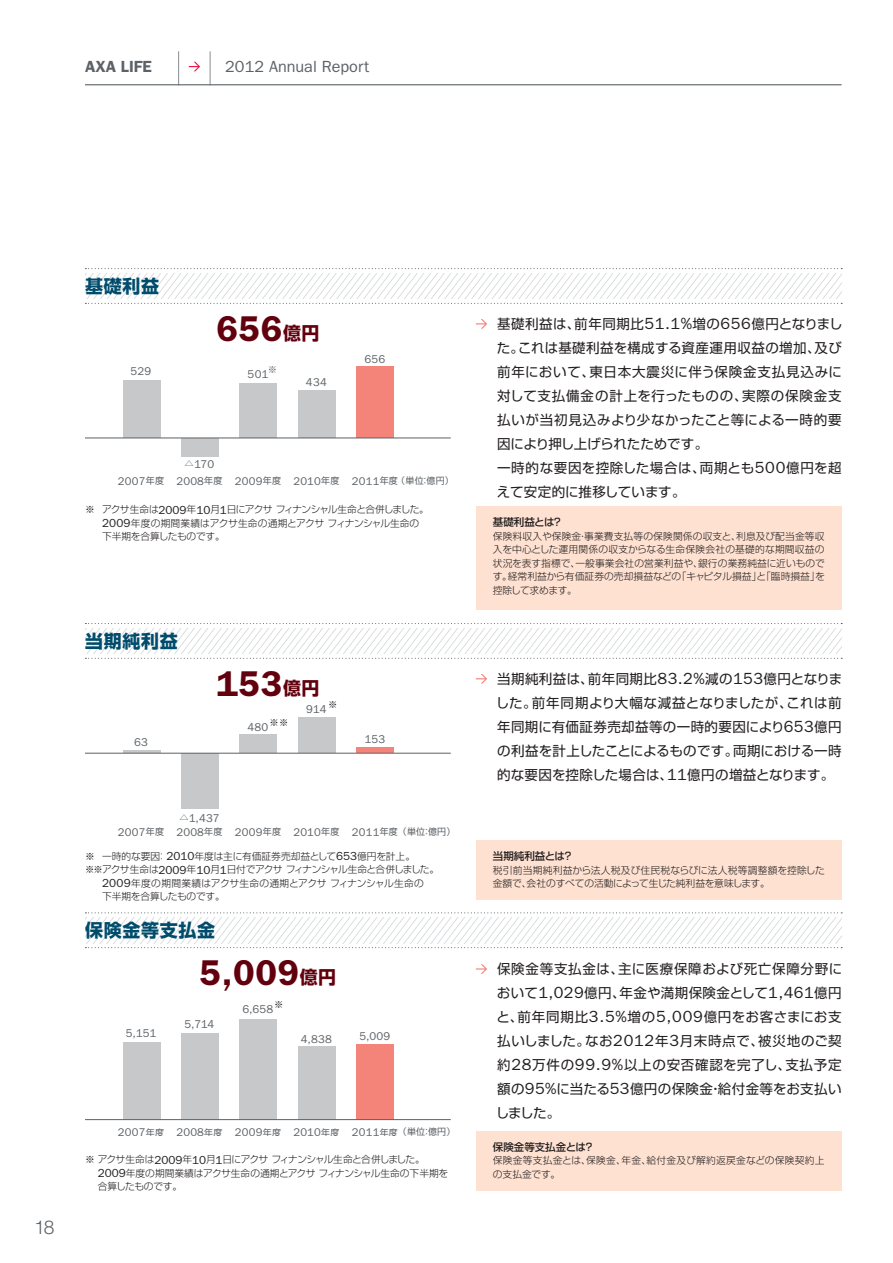
<style>
.page{position:relative;width:893px;height:1263px;background:#fff}
.page>*{position:absolute;margin:0;border:0;box-sizing:border-box;transform-origin:0 0}
.t1{font:600 36px "ITC Franklin Gothic Std";letter-spacing:.015em;color:#62000e}
.t2{font:300 19.05px "Helvetica Neue LT Std";color:#5c6266}
.t3{font:18px "Shin Go Pr 5 Bold 90 msp RKSJ H";letter-spacing:.04em;color:#004c6c}
.t4{font:16.2px "ITC Franklin Gothic Std";color:#5c6266}
.t5{font:600 16.2px "ITC Franklin Gothic Std";color:#5c6266}
.t6{font:13.5px/24px "Shin Go Pr 5 Regular 90 msp RKSJ H";letter-spacing:.03em;color:#231f20;text-align:justify}
.t7{font:11.55px "Franklin Gothic";letter-spacing:.02em;color:#5c6266}
.t8{font:11.25px "ITC Franklin Gothic Std";letter-spacing:.02em;color:#5c6266}
.t9{font:10.5px "Shin Go Pr 5 Medium 90 msp RKSJ H";color:#231f20}
.t10{font:9.75px/13.5px "Shin Go Pr 5 Light 90 msp RKSJ H";letter-spacing:-.015em;color:#231f20;text-align:justify}
.t11{font:9.75px/13.5px "Shin Go Pr 5 Light 90 msp RKSJ H";letter-spacing:-.035em;color:#231f20}
.t12{font:9.75px/13.5px "Shin Go Pr 5 Light 90 msp RKSJ H";letter-spacing:-.045em;color:#231f20}
.t13{font:9.75px/13.5px "Shin Go Pr 5 Light 90 msp RKSJ H";letter-spacing:.025em;color:#231f20}
.t14{font:9.75px "Shin Go Pr 5 Light 90 msp RKSJ H";letter-spacing:-.07em;color:#231f20;scale:.96 1}
.t15{font:9.75px "Shin Go Pr 5 Light 90 msp RKSJ H";letter-spacing:.02em;color:#231f20}
.t16{font:9.3px "Shin Go Pro Regular 90 msp RKSJ H";color:#231f20}
.t17{font:9.3px "Shin Go Pro Regular 90 msp RKSJ H";color:#5c6266}
.s1{font-family:"Shin Go Pr 5 Bold 90 msp RKSJ H";font-weight:400;font-size:18px}
.s2{font-family:"Shin Go Pro Regular 90 msp RKSJ H";font-size:9.3px}
.s3{font-family:"Shin Go Pr 5 Regular 90 msp RKSJ H";font-size:9px}
.s4{font-family:"ITC Franklin Gothic Std";font-size:11.7px}
.s5{font-family:"ITC Franklin Gothic Std";font-size:16.2px}
</style>
<div class="page">
<svg style="left:85px;top:268px;width:757px;height:36px"></svg>
<svg style="left:85px;top:623px;width:757px;height:36px"></svg>
<div style="left:356px;top:366px;width:38px;height:72px;background:#f48479"></div>
<div style="left:298px;top:390px;width:38px;height:48px;background:#c6c8ca"></div>
<div style="left:239px;top:383px;width:38px;height:55px;background:#c6c8ca"></div>
<div style="left:181px;top:438px;width:38px;height:19px;background:#c6c8ca"></div>
<div style="left:123px;top:380px;width:38px;height:58px;background:#c6c8ca"></div>
<hr style="left:85px;top:438px;width:366px;height:1px;background:#5c6266">
<div style="left:356px;top:747px;width:38px;height:6px;background:#f48479"></div>
<div style="left:298px;top:718px;width:38px;height:35px;background:#c6c8ca"></div>
<div style="left:239px;top:734px;width:38px;height:19px;background:#c6c8ca"></div>
<div style="left:181px;top:753px;width:38px;height:56px;background:#c6c8ca"></div>
<hr style="left:123px;top:751px;width:38px;height:2px;background:#c6c8ca">
<hr style="left:85px;top:753px;width:366px;height:1px;background:#5c6266">
<div style="left:356px;top:1044px;width:38px;height:76px;background:#f48479"></div>
<div style="left:298px;top:1047px;width:38px;height:73px;background:#c6c8ca"></div>
<div style="left:239px;top:1019px;width:38px;height:101px;background:#c6c8ca"></div>
<div style="left:181px;top:1033px;width:38px;height:87px;background:#c6c8ca"></div>
<div style="left:123px;top:1042px;width:38px;height:78px;background:#c6c8ca"></div>
<hr style="left:85px;top:1119px;width:366px;height:1px;background:#5c6266">
<div style="left:476px;top:506px;width:365px;height:104px;background:#fee1d1"></div>
<div style="left:476px;top:841px;width:365px;height:59px;background:#fee1d1"></div>
<div style="left:476px;top:1131px;width:365px;height:59px;background:#fee1d1"></div>
<svg style="left:476px;top:319px;width:11px;height:10px"></svg>
<svg style="left:476px;top:964px;width:11px;height:10px"></svg>
<svg style="left:476px;top:674px;width:11px;height:10px"></svg>
<svg style="left:85px;top:912px;width:757px;height:36px"></svg>
<hr style="left:210px;top:51px;width:1px;height:34px;background:#878e93">
<hr style="left:178px;top:51px;width:1px;height:34px;background:#878e93">
<hr style="left:85px;top:84px;width:756px;height:1px;background:#5c6266">
<svg style="left:189px;top:62px;width:11px;height:9px"></svg>
<p class="t5" style="left:85px;top:57px;width:69px">AXA LIFE</p>
<p class="t4" style="left:225px;top:60px;width:145px">2012 Annual Report</p>
<h3 class="t3" style="left:85px;top:279px;width:76px">基礎利益</h3>
<h1 class="t1" style="left:216px;top:308px;width:104px">656<span class="s1">億円</span></h1>
<p class="t17" style="left:268px;top:366px;width:11px">※</p>
<p class="t7" style="left:130px;top:367px;width:22px">529</p>
<p class="t7" style="left:248px;top:370px;width:22px">501</p>
<p class="t7" style="left:185px;top:460px;width:31px"><span class="s2">△</span>170</p>
<p class="t7" style="left:306px;top:378px;width:22px">434</p>
<p class="t7" style="left:364px;top:355px;width:22px">656</p>
<p class="t8" style="left:118px;top:476px;width:337px">2007<span class="s3">年度</span> 2008<span class="s3">年度</span> 2009<span class="s3">年度</span> 2010<span class="s3">年度</span> 2011<span class="s3">年度（単位：億円）</span></p>
<p class="t11" style="left:102px;top:504px;width:328px;text-indent:-17px">※ アクサ生命は<span class="s4">2009</span>年<span class="s4">10</span>月<span class="s4">1</span>日にアクサフィナンシャル生命と合併しました。<br><span class="s4">2009</span>年度の期間業績はアクサ生命の通期とアクサフィナンシャル生命の下半期を合算したものです。</p>
<h3 class="t3" style="left:85px;top:634px;width:94px">当期純利益</h3>
<p class="t7" style="left:134px;top:738px;width:15px">63</p>
<h1 class="t1" style="left:216px;top:663px;width:104px">153<span class="s1">億円</span></h1>
<p class="t7" style="left:247px;top:723px;width:42px">480<sup>※※</sup></p>
<p class="t16" style="left:328px;top:701px;width:11px">※</p>
<p class="t7" style="left:306px;top:705px;width:22px">914</p>
<p class="t7" style="left:179px;top:814px;width:42px"><span class="s2">△</span>1,437</p>
<p class="t7" style="left:364px;top:735px;width:22px">153</p>
<p class="t8" style="left:118px;top:828px;width:339px">2007<span class="s3">年度</span> 2008<span class="s3">年度</span> 2009<span class="s3">年度</span> 2010<span class="s3">年度</span> 2011<span class="s3">年度（単位：億円）</span></p>
<p class="t10" style="left:85px;top:850px;width:332px">※ 一時的な要因：<span class="s4">2010</span>年度は主に有価証券売却益として<span class="s4">653</span>億円を計上。</p>
<p class="t14" style="left:85px;top:866px;width:370px">※※アクサ生命は<span class="s4">2009</span>年<span class="s4">10</span>月<span class="s4">1</span>日付でアクサフィナンシャル生命と合併しました。</p>
<p class="t15" style="left:102px;top:879px;width:323px"><span class="s4">2009</span>年度の期間業績はアクサ生命の通期とアクサフィナンシャル生命の</p>
<p class="t10" style="left:102px;top:891px;width:124px">下半期を合算したものです。</p>
<h3 class="t3" style="left:85px;top:924px;width:132px">保険金等支払金</h3>
<h1 class="t1" style="left:200px;top:952px;width:138px">5,009<span class="s1">億円</span></h1>
<p class="t7" style="left:126px;top:1029px;width:32px">5,151</p>
<p class="t7" style="left:184px;top:1020px;width:31px">5,714</p>
<p class="t16" style="left:274px;top:1001px;width:11px">※</p>
<p class="t7" style="left:242px;top:1005px;width:33px">6,658</p>
<p class="t7" style="left:301px;top:1035px;width:33px">4,838</p>
<p class="t7" style="left:359px;top:1032px;width:33px">5,009</p>
<h2 class="t2" style="left:34px;top:1216px;width:21px">18</h2>
<p class="t8" style="left:118px;top:1128px;width:339px">2007<span class="s3">年度</span> 2008<span class="s3">年度</span> 2009<span class="s3">年度</span> 2010<span class="s3">年度</span> 2011<span class="s3">年度（単位：億円）</span></p>
<p class="t12" style="left:98px;top:1154px;width:352px;text-indent:-13px">※ アクサ生命は<span class="s4">2009</span>年<span class="s4">10</span>月<span class="s4">1</span>日にアクサフィナンシャル生命と合併しました。<br><span class="s4">2009</span>年度の期間業績はアクサ生命の通期とアクサフィナンシャル生命の下半期を合算したものです。</p>
<p class="t6" style="left:497px;top:313px;width:347px;text-align:left">基礎利益は、前年同期比<span class="s5">51.1%</span>増の<span class="s5">656</span>億円となりました。これは基礎利益を構成する資産運用収益の増加、及び前年において、東日本大震災に伴う保険金支払見込みに対して支払備金の計上を行ったものの、実際の保険金支払いが当初見込みより少なかったこと等による一時的要因により押し上げられたためです。<br>一時的な要因を控除した場合は、両期とも<span class="s5">500</span>億円を超えて安定的に推移しています。</p>
<p class="t9" style="left:493px;top:518px;width:71px">基礎利益とは？</p>
<p class="t10" style="left:493px;top:531px;width:334px">保険料収入や保険金・事業費支払等の保険関係の収支と、利息及び配当金等収入を中心とした運用関係の収支からなる生命保険会社の基礎的な期間収益の状況を表す指標で、一般事業会社の営業利益や、銀行の業務純益に近いものです。経常利益から有価証券の売却損益などの「キャピタル損益」と「臨時損益」を控除して求めます。</p>
<p class="t6" style="left:496px;top:668px;width:348px">当期純利益は、前年同期比<span class="s5">83.2%</span>減の<span class="s5">153</span>億円となりました。前年同期より大幅な減益となりましたが、これは前年同期に有価証券売却益等の一時的要因により<span class="s5">653</span>億円の利益を計上したことによるものです。両期における一時的な要因を控除した場合は、<span class="s5">11</span>億円の増益となります。</p>
<p class="t9" style="left:493px;top:852px;width:82px">当期純利益とは？</p>
<p class="t10" style="left:493px;top:865px;width:333px">税引前当期純利益から法人税及び住民税ならびに法人税等調整額を控除した金額で、会社のすべての活動によって生じた純利益を意味します。</p>
<p class="t6" style="left:496px;top:959px;width:348px">保険金等支払金は、主に医療保障および死亡保障分野において<span class="s5">1,029</span>億円、年金や満期保険金として<span class="s5">1,461</span>億円と、前年同期比<span class="s5">3.5%</span>増の<span class="s5">5,009</span>億円をお客さまにお支払いしました。なお<span class="s5">2012</span>年<span class="s5">3</span>月末時点で、被災地のご契約<span class="s5">28</span>万件の<span class="s5">99.9%</span>以上の安否確認を完了し、支払予定額の<span class="s5">95%</span>に当たる<span class="s5">53</span>億円の保険金・給付金等をお支払いしました。</p>
<p class="t9" style="left:493px;top:1143px;width:103px">保険金等支払金とは？</p>
<p class="t13" style="left:493px;top:1155px;width:333px">保険金等支払金とは、保険金、年金、給付金及び解約返戻金などの保険契約上の支払金です。</p>
</div>
